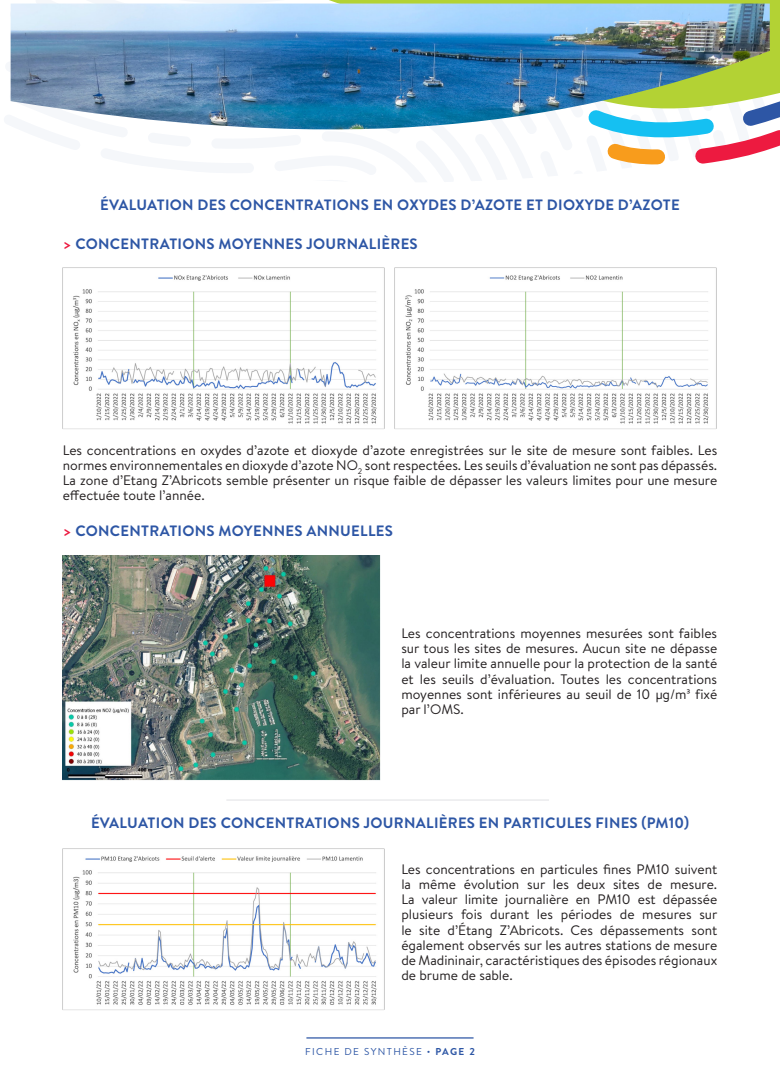
<style>
.page{position:relative;width:780px;height:1088px;background:#fff}
.page>*{position:absolute;margin:0;border:0;box-sizing:border-box;transform-origin:0 0}
.t1{font:700 15px "Brandon Text";letter-spacing:.02em;color:#2d56a5}
.t2{font:13.75px/15.1px "Brandon Text";color:#231f20;text-align:justify}
.t3{font:10px "Brandon Text";letter-spacing:.14em;color:#2d56a5}
.s1{color:#ed1a40}
.s2{font-weight:700}
</style>
<div class="page">
<svg style="left:328px;top:0;width:452px;height:91px;background:#b1d145"></svg>
<img style="left:11px;top:4px;width:758px;height:126px">
<svg style="left:581px;top:91px;width:199px;height:74px"></svg>
<hr style="left:306px;top:1037px;width:167px;height:1px;background:#2d56a5">
<img style="left:394px;top:267px;width:322px;height:162px">
<img style="left:63px;top:267px;width:322px;height:162px">
<img style="left:63px;top:555px;width:317px;height:225px">
<img style="left:63px;top:848px;width:322px;height:162px">
<hr style="left:226px;top:799px;width:323px;height:2px;background:#e6e7e9">
<p class="t1" style="left:100px;top:194px;width:581px">ÉVALUATION DES CONCENTRATIONS EN OXYDES D’AZOTE ET DIOXYDE D’AZOTE</p>
<p class="t1" style="left:63px;top:233px;width:356px"><span class="s1">&gt;</span> CONCENTRATIONS MOYENNES JOURNALIÈRES</p>
<p class="t2" style="left:63px;top:442px;width:656px">Les concentrations en oxydes d’azote et dioxyde d’azote enregistrées sur le site de mesure sont faibles. Les normes environnementales en dioxyde d’azote NO<sub>2</sub> sont respectées. Les seuils d’évaluation ne sont pas dépassés.<br>La zone d’Etang Z’Abricots semble présenter un risque faible de dépasser les valeurs limites pour une mesure effectuée toute l’année.</p>
<p class="t1" style="left:63px;top:521px;width:332px"><span class="s1">&gt;</span> CONCENTRATIONS MOYENNES ANNUELLES</p>
<p class="t2" style="left:401px;top:625px;width:317px">Les concentrations moyennes mesurées sont faibles sur tous les sites de mesures. Aucun site ne dépasse la valeur limite annuelle pour la protection de la santé et les seuils d’évaluation. Toutes les concentrations moyennes sont inférieures au seuil de 10 μg/m3 fixé par l’OMS.</p>
<p class="t1" style="left:91px;top:812px;width:599px">ÉVALUATION DES CONCENTRATIONS JOURNALIÈRES EN PARTICULES FINES (PM10)</p>
<p class="t2" style="left:401px;top:861px;width:317px">Les concentrations en particules fines PM10 suivent la même évolution sur les deux sites de mesure.<br>La valeur limite journalière en PM10 est dépassée plusieurs fois durant les périodes de mesures sur le site d’Étang Z’Abricots. Ces dépassements sont également observés sur les autres stations de mesure de Madininair, caractéristiques des épisodes régionaux de brume de sable.</p>
<p class="t3" style="left:305px;top:1045px;width:171px">FICHE DE SYNTHÈSE • <span class="s2">PAGE 2</span></p>
</div>
